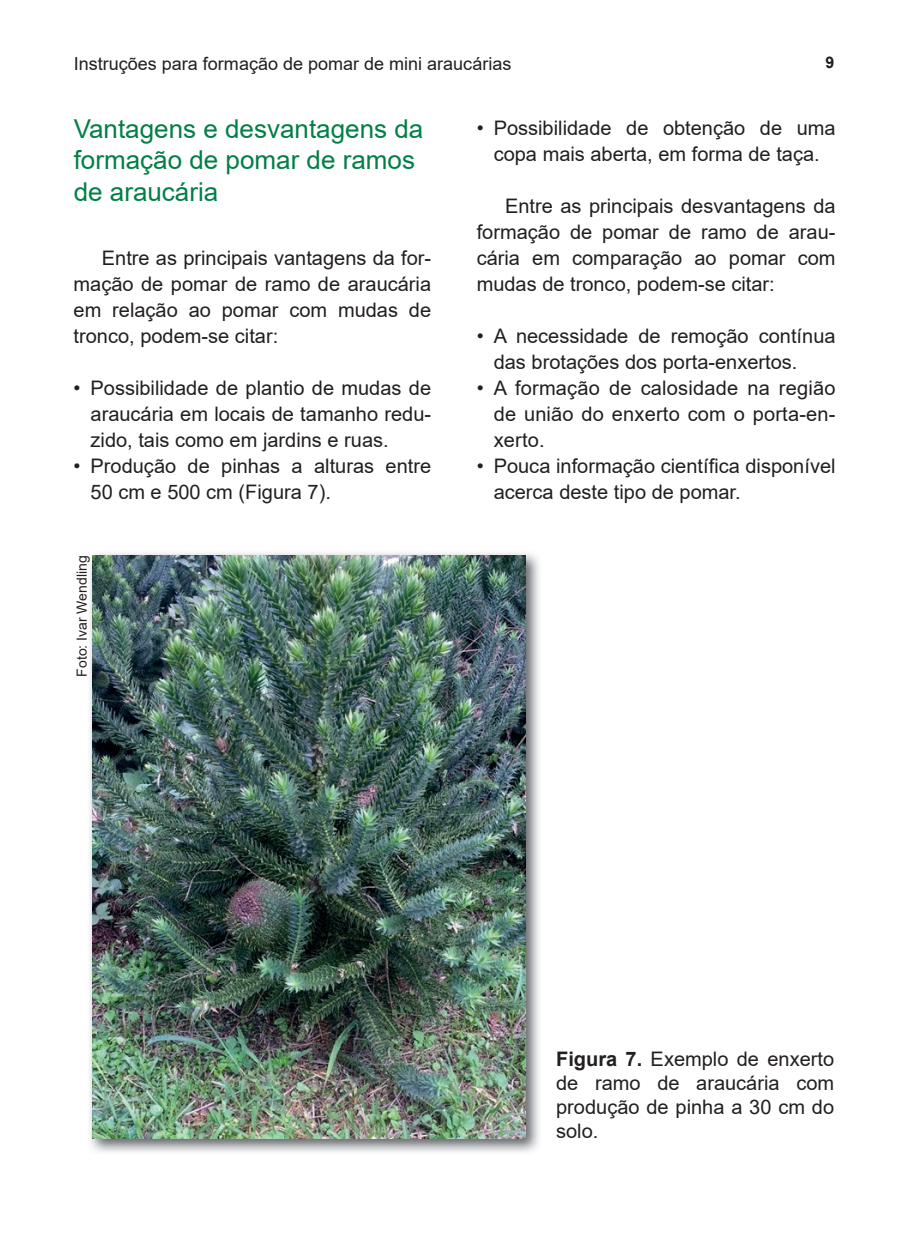
<style>
.page{position:relative;width:908px;height:1248px;background:#fff}
.page>*{position:absolute;margin:0;border:0;box-sizing:border-box;transform-origin:0 0}
.t1{font:26px/31.2px "Arial";color:#007f46}
.t2{font:20px/26px "Arial";color:#231f20;text-align:justify}
.t3{font:18px "Arial";color:#231f20}
.t4{font:700 16px "Arial";color:#231f20}
.t5{font:14px "Arial";color:#231f20}
.s1{font-weight:700}
</style>
<div class="page">
<img style="left:90px;top:553px;width:449px;height:599px">
<img style="left:92px;top:555px;width:433px;height:583px">
<p class="t3" style="left:74px;top:51px;width:439px">Instruções para formação de pomar de mini araucárias</p>
<p class="t4" style="left:825px;top:51px;width:10px">9</p>
<h1 class="t1" style="left:74px;top:113px;width:351px">Vantagens e desvantagens da formação de pomar de ramos de araucária</h1>
<p class="t2" style="left:73px;top:245px;width:359px;text-indent:28px">Entre as principais vantagens da for&shy;mação de pomar de ramo de araucária em relação ao pomar com mudas de tronco, podem-se citar:</p>
<p class="t2" style="left:90px;top:375px;width:342px;text-indent:-17px">• Possibilidade de plantio de mudas de araucária em locais de tamanho redu&shy;zido, tais como em jardins e ruas.</p>
<p class="t2" style="left:90px;top:453px;width:342px;text-indent:-17px">• Produção de pinhas a alturas entre<br>50 cm e 500 cm (Figura 7).</p>
<p class="t5" style="left:72px;top:676px;width:123px;rotate:-90deg">Foto: Ivar Wendling</p>
<p class="t2" style="left:476px;top:115px;width:360px;text-align:center">• Possibilidade de obtenção de uma copa mais aberta, em forma de taça.</p>
<p class="t2" style="left:476px;top:193px;width:360px;text-indent:28px">Entre as principais desvantagens da formação de pomar de ramo de arau&shy;cária em comparação ao pomar com mudas de tronco, podem-se citar:</p>
<p class="t2" style="left:493px;top:323px;width:343px;text-indent:-17px">• A necessidade de remoção contínua das brotações dos porta-enxertos.</p>
<p class="t2" style="left:493px;top:375px;width:343px;text-indent:-17px">• A formação de calosidade na região de união do enxerto com o porta-en&shy;xerto.</p>
<p class="t2" style="left:493px;top:453px;width:343px;text-indent:-17px">• Pouca informação científica disponível acerca deste tipo de pomar.</p>
<p class="t2" style="left:556px;top:1047px;width:279px;line-height:24px"><span class="s1">Figura 7.</span> Exemplo de enxerto de ramo de araucária com produção de pinha a 30 cm do solo.</p>
</div>
